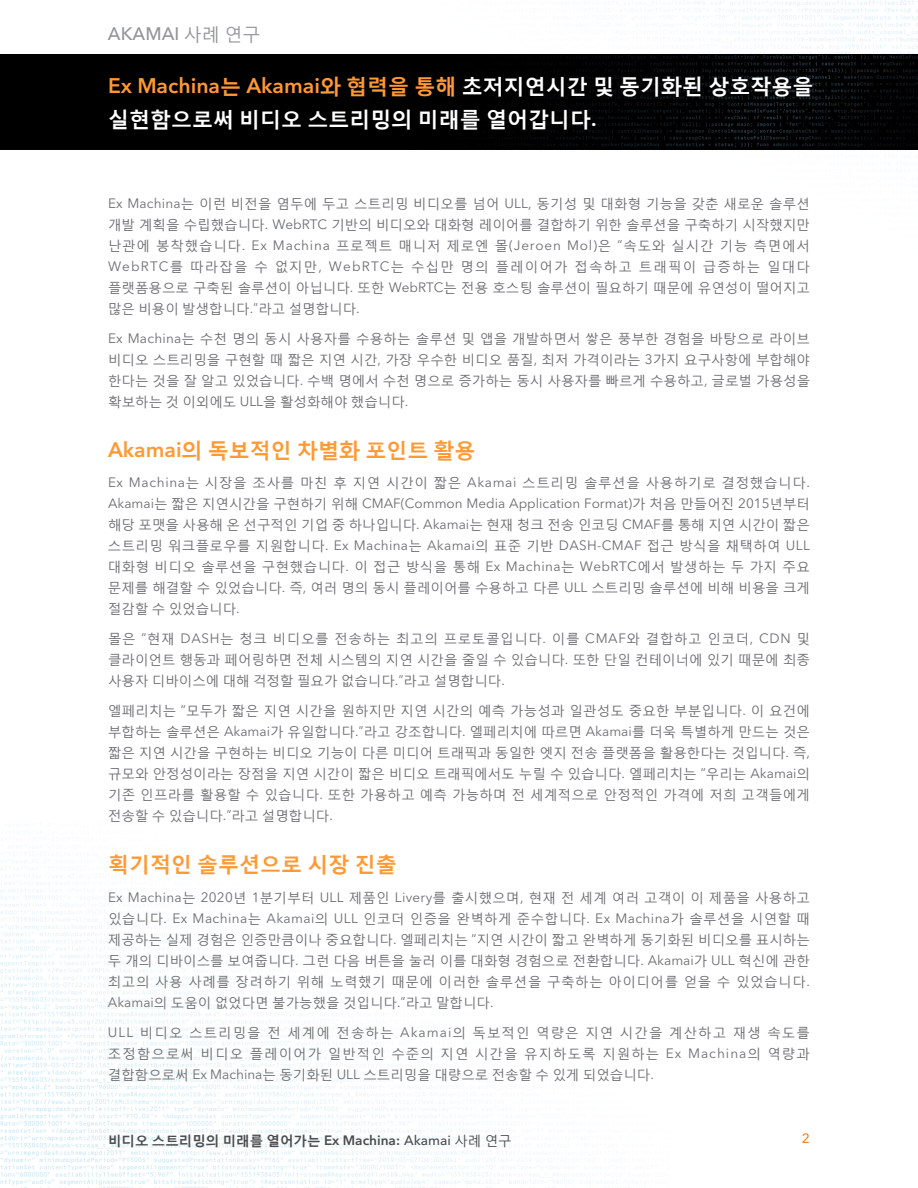
<style>
.page{position:relative;width:918px;height:1188px;background:#fff}
.page>*{position:absolute;margin:0;border:0;box-sizing:border-box;transform-origin:0 0}
.t1{font:700 21px/33px "Malgun Gothic";color:#fff}
.t2{font:700 21px "Malgun Gothic";color:#f93}
.t3{font:500 18px "Avenir Next LT Pro";color:#939598}
.t4{font:13.5px/21px "Malgun Gothic";color:#6c6d70;text-align:justify}
.t5{font:13.5px "Avenir Next LT Pro";color:#6c6d70}
.t6{font:13.5px "Malgun Gothic";letter-spacing:.05em;color:#6c6d70}
.t7{font:700 13.5px "Malgun Gothic";color:#4b4c4d}
.t8{font:500 13.5px "Avenir Next LT Pro";color:#ee882f}
.s1{font-family:"Malgun Gothic";font-weight:400}
.s2{font-family:"Avenir Next LT Pro";font-weight:600;color:#f93}
.s3{color:#f93}
.s4{font-family:"Avenir Next LT Pro";font-weight:600}
.s5{font-family:"Avenir Next LT Pro"}
.s6{font-family:"Malgun Gothic"}
.s7{font-family:"Avenir Next LT Pro";font-weight:500}
.s8{font-weight:400}
</style>
<div class="page">
<img style="left:0;top:0;width:918px;height:1188px">
<img style="left:0;top:54px;width:918px;height:95px">
<h2 class="t3" style="left:108px;top:22px;width:154px">AKAMAI <span class="s1">사례 연구</span></h2>
<h1 class="t1" style="left:108px;top:69px;width:707px"><span class="s2">Ex Machina</span><span class="s3">는</span> <span class="s2">Akamai</span><span class="s3">와 협력을 통해</span> 초저지연시간 및 동기화된 상호작용을 실현함으로써 비디오 스트리밍의 미래를 열어갑니다<span class="s4">.</span></h1>
<p class="t4" style="left:108px;top:193px;width:704px"><span class="s5">Ex Machina</span>는 이런 비전을 염두에 두고 스트리밍 비디오를 넘어 <span class="s5">ULL,</span> 동기성 및 대화형 기능을 갖춘 새로운 솔루션 개발 계획을 수립했습니다<span class="s5">. WebRTC</span> 기반의 비디오와 대화형 레이어를 결합하기 위한 솔루션을 구축하기 시작했지만 난관에 봉착했습니다<span class="s5">. Ex Machina</span> 프로젝트 매니저 제로엔 몰<span class="s5">(Jeroen Mol)</span>은 “속도와 실시간 기능 측면에서 <span class="s5">WebRTC</span>를 따라잡을 수 없지만<span class="s5">, WebRTC</span>는 수십만 명의 플레이어가 접속하고 트래픽이 급증하는 일대다 플랫폼용으로 구축된 솔루션이 아닙니다<span class="s5">.</span> 또한 <span class="s5">WebRTC</span>는 전용 호스팅 솔루션이 필요하기 때문에 유연성이 떨어지고 많은 비용이 발생합니다<span class="s5">.</span>”라고 설명합니다<span class="s5">.</span></p>
<p class="t4" style="left:108px;top:328px;width:704px"><span class="s5">Ex Machina</span>는 수천 명의 동시 사용자를 수용하는 솔루션 및 앱을 개발하면서 쌓은 풍부한 경험을 바탕으로 라이브 비디오 스트리밍을 구현할 때 짧은 지연 시간<span class="s5">,</span> 가장 우수한 비디오 품질<span class="s5">,</span> 최저 가격이라는 <span class="s5">3</span>가지 요구사항에 부합해야 한다는 것을 잘 알고 있었습니다<span class="s5">.</span> 수백 명에서 수천 명으로 증가하는 동시 사용자를 빠르게 수용하고<span class="s5">,</span> 글로벌 가용성을 확보하는 것 이외에도 <span class="s5">ULL</span>을 활성화해야 했습니다<span class="s5">.</span></p>
<h1 class="t2" style="left:108px;top:437px;width:369px"><span class="s4">Akamai</span>의 독보적인 차별화 포인트 활용</h1>
<p class="t6" style="left:108px;top:475px;width:704px"><span class="s5">Ex Machina</span>는 시장을 조사를 마친 후 지연 시간이 짧은 <span class="s5">Akamai</span> 스트리밍 솔루션을 사용하기로 결정했습니다<span class="s5">.</span></p>
<p class="t5" style="left:108px;top:496px;width:703px">Akamai<span class="s6">는 짧은 지연시간을 구현하기 위해</span> CMAF(Common Media Application Format)<span class="s6">가 처음 만들어진</span> 2015<span class="s6">년부터</span></p>
<p class="t4" style="left:108px;top:514px;width:704px">해당 포맷을 사용해 온 선구적인 기업 중 하나입니다<span class="s5">. Akamai</span>는 현재 청크 전송 인코딩 <span class="s5">CMAF</span>를 통해 지연 시간이 짧은 스트리밍 워크플로우를 지원합니다<span class="s5">. Ex Machina</span>는 <span class="s5">Akamai</span>의 표준 기반 <span class="s5">DASH-CMAF</span> 접근 방식을 채택하여 <span class="s5">ULL </span>대화형 비디오 솔루션을 구현했습니다<span class="s5">.</span> 이 접근 방식을 통해 <span class="s5">Ex Machina</span>는 <span class="s5">WebRTC</span>에서 발생하는 두 가지 주요 문제를 해결할 수 있었습니다<span class="s5">.</span> 즉<span class="s5">,</span> 여러 명의 동시 플레이어를 수용하고 다른 <span class="s5">ULL</span> 스트리밍 솔루션에 비해 비용을 크게 절감할 수 있었습니다<span class="s5">.</span></p>
<p class="t4" style="left:108px;top:628px;width:704px">몰은 “현재 <span class="s5">DASH</span>는 청크 비디오를 전송하는 최고의 프로토콜입니다<span class="s5">.</span> 이를 <span class="s5">CMAF</span>와 결합하고 인코더<span class="s5">, CDN</span> 및 클라이언트 행동과 페어링하면 전체 시스템의 지연 시간을 줄일 수 있습니다<span class="s5">.</span> 또한 단일 컨테이너에 있기 때문에 최종 사용자 디바이스에 대해 걱정할 필요가 없습니다<span class="s5">.</span>”라고 설명합니다<span class="s5">.</span></p>
<p class="t4" style="left:108px;top:700px;width:704px">엘페리치는 “모두가 짧은 지연 시간을 원하지만 지연 시간의 예측 가능성과 일관성도 중요한 부분입니다<span class="s5">.</span> 이 요건에 부합하는 솔루션은 <span class="s5">Akamai</span>가 유일합니다<span class="s5">.</span>”라고 강조합니다<span class="s5">.</span> 엘페리치에 따르면 <span class="s5">Akamai</span>를 더욱 특별하게 만드는 것은 짧은 지연 시간을 구현하는 비디오 기능이 다른 미디어 트래픽과 동일한 엣지 전송 플랫폼을 활용한다는 것입니다<span class="s5">.</span> 즉<span class="s5">, </span>규모와 안정성이라는 장점을 지연 시간이 짧은 비디오 트래픽에서도 누릴 수 있습니다<span class="s5">.</span> 엘페리치는 “우리는 <span class="s5">Akamai</span>의 기존 인프라를 활용할 수 있습니다<span class="s5">.</span> 또한 가용하고 예측 가능하며 전 세계적으로 안정적인 가격에 저희 고객들에게 전송할 수 있습니다<span class="s5">.</span>”라고 설명합니다<span class="s5">.</span></p>
<h1 class="t2" style="left:108px;top:851px;width:290px">획기적인 솔루션으로 시장 진출</h1>
<p class="t4" style="left:108px;top:887px;width:704px"><span class="s5">Ex Machina</span>는 <span class="s5">2020</span>년 <span class="s5">1</span>분기부터 <span class="s5">ULL</span> 제품인 <span class="s5">Livery</span>를 출시했으며<span class="s5">,</span> 현재 전 세계 여러 고객이 이 제품을 사용하고 있습니다<span class="s5">. Ex Machina</span>는 <span class="s5">Akamai</span>의 <span class="s5">ULL</span> 인코더 인증을 완벽하게 준수합니다<span class="s5">. Ex Machina</span>가 솔루션을 시연할 때 제공하는 실제 경험은 인증만큼이나 중요합니다<span class="s5">.</span> 엘페리치는 “지연 시간이 짧고 완벽하게 동기화된 비디오를 표시하는 두 개의 디바이스를 보여줍니다<span class="s5">.</span> 그런 다음 버튼을 눌러 이를 대화형 경험으로 전환합니다<span class="s5">. Akamai</span>가 <span class="s5">ULL</span> 혁신에 관한 최고의 사용 사례를 장려하기 위해 노력했기 때문에 이러한 솔루션을 구축하는 아이디어를 얻을 수 있었습니다<span class="s5">.<br>Akamai</span>의 도움이 없었다면 불가능했을 것입니다<span class="s5">.</span>”라고 말합니다<span class="s5">.</span></p>
<p class="t4" style="left:108px;top:1022px;width:704px"><span class="s5">ULL</span> 비디오 스트리밍을 전 세계에 전송하는 <span class="s5">Akamai</span>의 독보적인 역량은 지연 시간을 계산하고 재생 속도를 조정함으로써 비디오 플레이어가 일반적인 수준의 지연 시간을 유지하도록 지원하는 <span class="s5">Ex Machina</span>의 역량과 결합함으로써 <span class="s5">Ex Machina</span>는 동기화된 <span class="s5">ULL</span> 스트리밍을 대량으로 전송할 수 있게 되었습니다<span class="s5">.</span></p>
<p class="t7" style="left:108px;top:1132px;width:405px">비디오 스트리밍의 미래를 열어가는 <span class="s4">Ex Machina:</span> <span class="s7">Akamai</span> <span class="s8">사례 연구</span></p>
<p class="t8" style="left:802px;top:1131px;width:10px">2</p>
</div>
